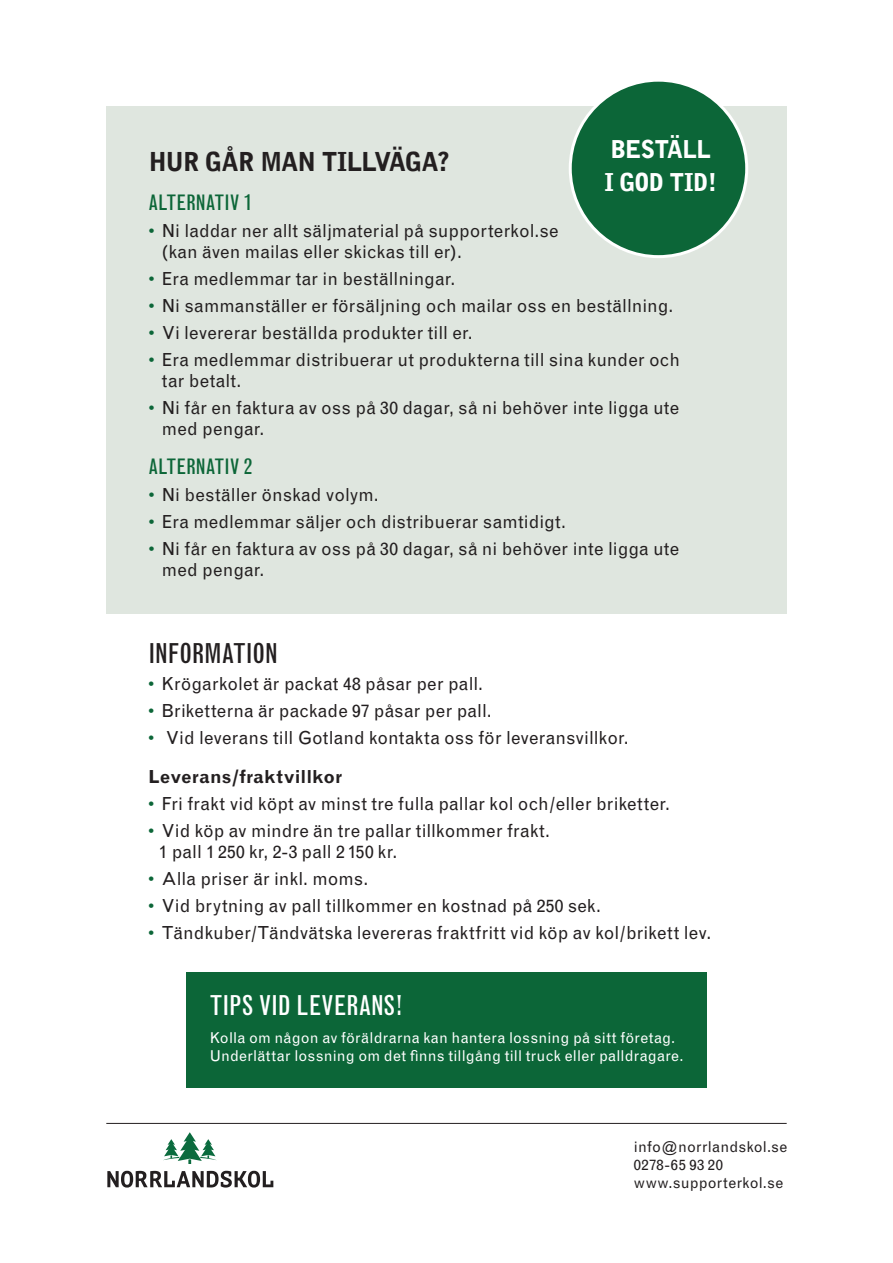
<style>
.page{position:relative;width:893px;height:1263px;background:#fff}
.page>*{position:absolute;margin:0;border:0;box-sizing:border-box;transform-origin:0 0}
.t1{font:condensed 27px "Grotesque";letter-spacing:-.005em;color:#fff}
.t2{font:condensed 27px "Grotesque";letter-spacing:-.015em;color:#231f20}
.t3{font:900 25.5px "Grotesque";letter-spacing:-.025em;color:#231f20}
.t4{font:900 24px/33px "Grotesque";letter-spacing:-.02em;color:#fff}
.t5{font:condensed 21px "Grotesque";letter-spacing:-.005em;color:#0c6638}
.t6{font:18px/21px "Grotesque";letter-spacing:.005em;color:#231f20}
.t7{font:15px/18px "Grotesque";letter-spacing:.01em;color:#fff}
.t8{font:15px/18px "Grotesque";letter-spacing:.015em;color:#231f20}
.s1{color:#0c6638}
.s2{font-weight:700}
</style>
<div class="page">
<div style="left:106px;top:106px;width:681px;height:508px;background:#dfe6df"></div>
<div style="left:186px;top:972px;width:521px;height:115px;background:#0c6638"></div>
<hr style="left:106px;top:1123px;width:681px;height:1px;background:#231f20">
<div style="left:570px;top:80px;width:177px;height:177px;background:#0c6638;border-radius:50%"></div>
<svg style="left:163px;top:1132px;width:54px;height:32px"></svg>
<svg style="left:107px;top:1171px;width:166px;height:16px"></svg>
<h3 class="t4" style="left:605px;top:132px;width:114px">BESTÄLL<br>I GOD TID!</h3>
<h2 class="t3" style="left:148px;top:146px;width:302px">HUR GÅR MAN TILLVÄGA?</h2>
<p class="t5" style="left:148px;top:190px;width:106px">ALTERNATIV 1</p>
<p class="t6" style="left:162px;top:220px;width:398px;text-indent:-14px"><span class="s1">•</span> Ni laddar ner allt säljmaterial på supporterkol.se (kan även mailas eller skickas till er).</p>
<p class="t6" style="left:148px;top:268px;width:308px"><span class="s1">•</span> Era medlemmar tar in beställningar.</p>
<p class="t6" style="left:148px;top:295px;width:526px"><span class="s1">•</span> Ni sammanställer er försäljning och mailar oss en beställning.</p>
<p class="t6" style="left:148px;top:322px;width:326px"><span class="s1">•</span> Vi levererar beställda produkter till er.</p>
<p class="t6" style="left:162px;top:349px;width:520px;text-indent:-14px"><span class="s1">•</span> Era medlemmar distribuerar ut produkterna till sina kunder och tar betalt.</p>
<p class="t6" style="left:162px;top:397px;width:519px;text-indent:-14px"><span class="s1">•</span> Ni får en faktura av oss på 30 dagar, så ni behöver inte ligga ute med pengar.</p>
<p class="t5" style="left:148px;top:454px;width:106px">ALTERNATIV 2</p>
<p class="t6" style="left:148px;top:484px;width:232px"><span class="s1">•</span> Ni beställer önskad volym.</p>
<p class="t6" style="left:148px;top:511px;width:419px"><span class="s1">•</span> Era medlemmar säljer och distribuerar samtidigt.</p>
<p class="t6" style="left:162px;top:538px;width:519px;text-indent:-14px"><span class="s1">•</span> Ni får en faktura av oss på 30 dagar, så ni behöver inte ligga ute med pengar.</p>
<h1 class="t2" style="left:148px;top:638px;width:131px">INFORMATION</h1>
<p class="t6" style="left:148px;top:674px;width:336px"><span class="s1">•</span> Krögarkolet är packat 48 påsar per pall.</p>
<p class="t6" style="left:148px;top:701px;width:345px"><span class="s1">•</span> Briketterna är packade 97 påsar per pall.</p>
<p class="t6" style="left:148px;top:719px;width:482px;line-height:39px"><span class="s1">•</span> Vid leverans till Gotland kontakta oss för leveransvillkor.<br><span class="s2">Leverans/fraktvillkor</span></p>
<p class="t6" style="left:148px;top:794px;width:523px"><span class="s1">•</span> Fri frakt vid köpt av minst tre fulla pallar kol och/eller briketter.</p>
<p class="t6" style="left:159px;top:821px;width:393px;text-indent:-11px"><span class="s1">•</span> Vid köp av mindre än tre pallar tillkommer frakt.<br>1 pall 1 250 kr, 2-3 pall 2 150 kr.</p>
<p class="t6" style="left:148px;top:869px;width:222px"><span class="s1">•</span> Alla priser är inkl. moms.</p>
<p class="t6" style="left:148px;top:896px;width:454px"><span class="s1">•</span> Vid brytning av pall tillkommer en kostnad på 250 sek.</p>
<p class="t6" style="left:148px;top:923px;width:565px"><span class="s1">•</span> Tändkuber/Tändvätska levereras fraktfritt vid köp av kol/brikett lev.</p>
<h1 class="t1" style="left:210px;top:989px;width:194px">TIPS VID LEVERANS!</h1>
<p class="t7" style="left:210px;top:1028px;width:475px">Kolla om någon av föräldrarna kan hantera lossning på sitt företag.<br>Underlättar lossning om det finns tillgång till truck eller palldragare.</p>
<p class="t8" style="left:634px;top:1138px;width:155px">info@norrlandskol.se<br>0278-65 93 20 www.supporterkol.se</p>
</div>
